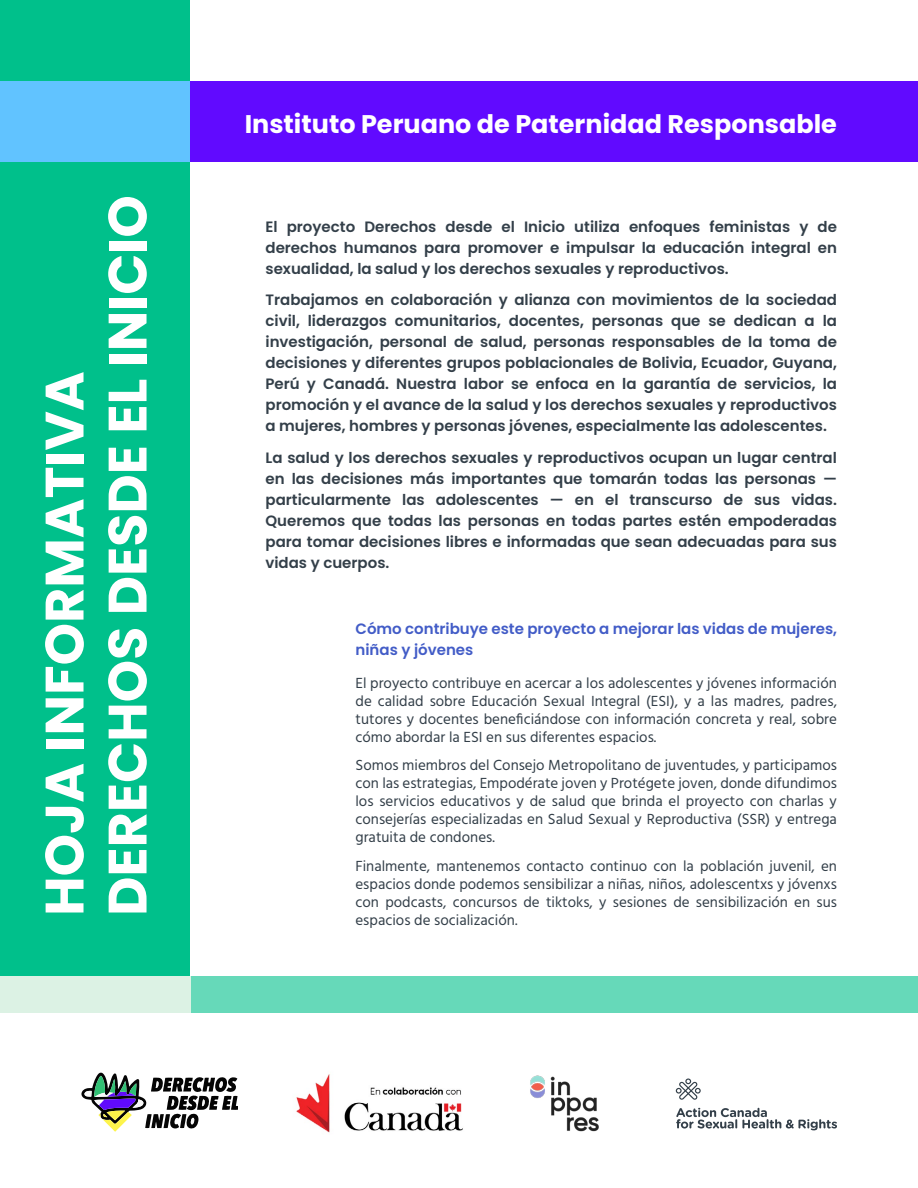
<style>
.page{position:relative;width:918px;height:1188px;background:#fff}
.page>*{position:absolute;margin:0;border:0;box-sizing:border-box;transform-origin:0 0}
.t1{font:700 54px/63px "Poppins";color:#fff}
.t2{font:700 25.5px "Poppins";color:#fff}
.t3{font:600 15px/21px "Poppins";color:#333f49;text-align:justify}
.t4{font:15px/18px "Hind";color:#333f49;text-align:justify}
.t5{font:600 15px/21px "Poppins";color:#425cc7}
</style>
<div class="page">
<div style="left:0;top:0;width:190px;height:976px;background:#00c08b"></div>
<svg style="left:0;top:81px;width:918px;height:81px;background:#6131ff"></svg>
<div style="left:190px;top:976px;width:728px;height:36px;background:#66d9b9"></div>
<div style="left:0;top:976px;width:190px;height:36px;background:#dcf2e4"></div>
<svg style="left:676px;top:1108px;width:161px;height:22px"></svg>
<svg style="left:676px;top:1078px;width:25px;height:22px"></svg>
<img style="left:296px;top:1074px;width:167px;height:59px">
<svg style="left:81px;top:1072px;width:157px;height:60px"></svg>
<img style="left:530px;top:1075px;width:69px;height:57px">
<h1 class="t1" style="left:33px;top:916px;width:722px;rotate:-90deg">HOJA INFORMATIVA<br>DERECHOS DESDE EL INICIO</h1>
<h2 class="t2" style="left:245px;top:109px;width:594px">Instituto Peruano de Paternidad Responsable</h2>
<p class="t3" style="left:266px;top:216px;width:573px">El proyecto Derechos desde el Inicio utiliza enfoques feministas y de derechos humanos para promover e impulsar la educación integral en sexualidad, la salud y los derechos sexuales y reproductivos.</p>
<p class="t3" style="left:266px;top:290px;width:573px">Trabajamos en colaboración y alianza con movimientos de la sociedad civil, liderazgos comunitarios, docentes, personas que se dedican a la investigación, personal de salud, personas responsables de la toma de decisiones y diferentes grupos poblacionales de Bolivia, Ecuador, Guyana, Perú y Canadá. Nuestra labor se enfoca en la garantía de servicios, la promoción y el avance de la salud y los derechos sexuales y reproductivos a mujeres, hombres y personas jóvenes, especialmente las adolescentes.</p>
<p class="t3" style="left:266px;top:447px;width:573px">La salud y los derechos sexuales y reproductivos ocupan un lugar central en las decisiones más importantes que tomarán todas las personas — particularmente las adolescentes — en el transcurso de sus vidas.<br>Queremos que todas las personas en todas partes estén empoderadas para tomar decisiones libres e informadas que sean adecuadas para sus vidas y cuerpos.</p>
<p class="t5" style="left:356px;top:619px;width:483px">Cómo contribuye este proyecto a mejorar las vidas de mujeres, niñas y jóvenes</p>
<p class="t4" style="left:356px;top:675px;width:483px">El proyecto contribuye en acercar a los adolescentes y jóvenes información de calidad sobre Educación Sexual Integral (ESI), y a las madres, padres, tutores y docentes beneficiándose con información concreta y real, sobre cómo abordar la ESI en sus diferentes espacios.</p>
<p class="t4" style="left:356px;top:757px;width:483px">Somos miembros del Consejo Metropolitano de juventudes, y participamos con las estrategias, Empodérate joven y Protégete joven, donde difundimos los servicios educativos y de salud que brinda el proyecto con charlas y consejerías especializadas en Salud Sexual y Reproductiva (SSR) y entrega gratuita de condones.</p>
<p class="t4" style="left:356px;top:858px;width:483px">Finalmente, mantenemos contacto continuo con la población juvenil, en espacios donde podemos sensibilizar a niñas, niños, adolescentxs y jóvenxs con podcasts, concursos de tiktoks, y sesiones de sensibilización en sus espacios de socialización.</p>
</div>
